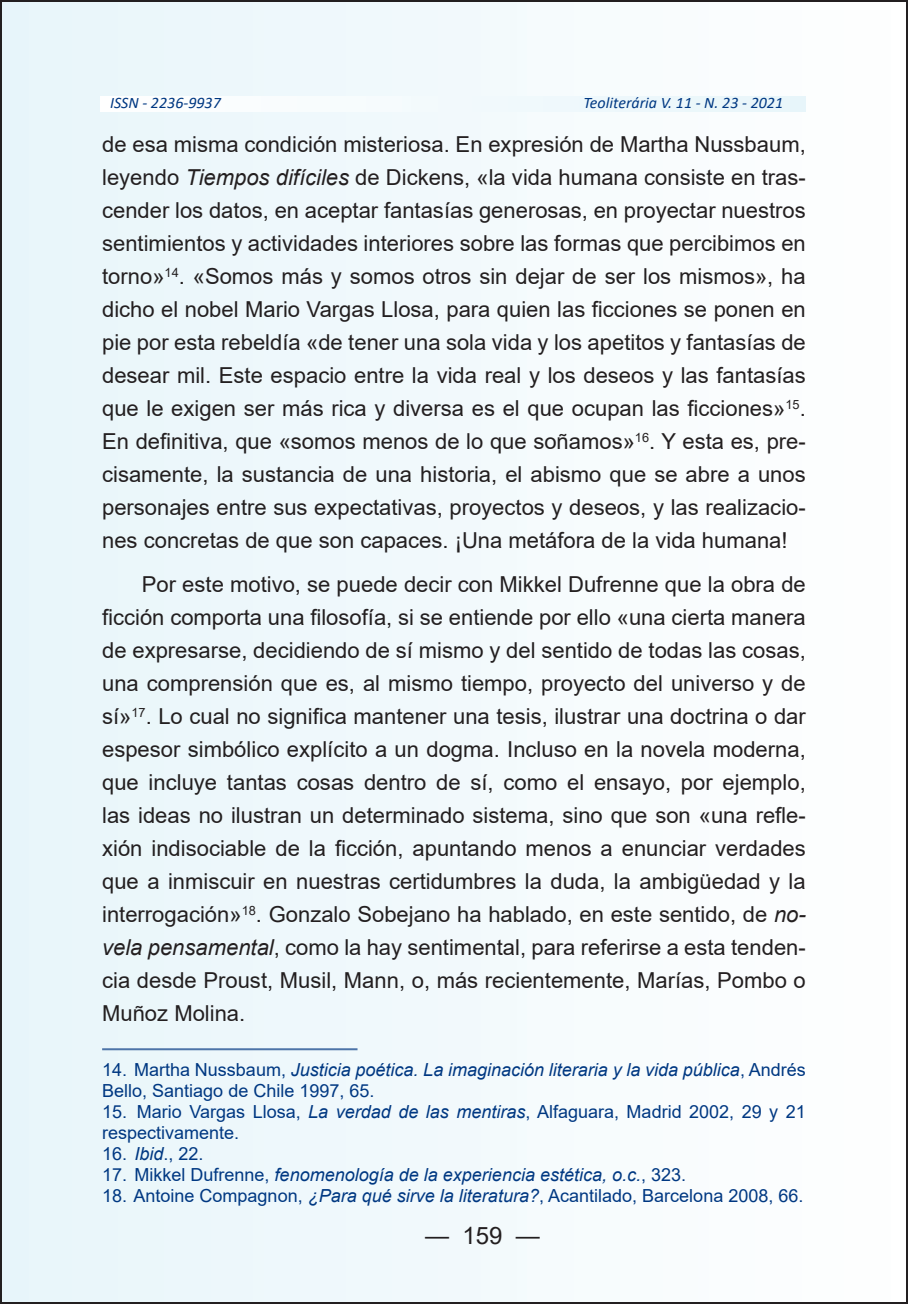
<style>
.page{position:relative;width:908px;height:1304px;background:#fff}
.page>*{position:absolute;margin:0;border:0;box-sizing:border-box;transform-origin:0 0}
.t1{font:24px "Arial";color:#231f20}
.t2{font:22px/33px "Arial";color:#231f20;text-align:justify}
.t3{font:18px/21px "Arial";color:#003882}
.t4{font:italic 18px "Arial";color:#003882}
.t5{font:italic 16px "Calibri";color:#003882}
.s1{font-style:italic}
.s2{font-style:normal}
</style>
<div class="page">
<div style="left:1px;top:1px;width:905px;height:1302px;background:#f2f9fc"></div>
<hr style="left:102px;top:1048px;width:255px;height:2px;background:#4d74a8">
<p class="t5" style="left:110px;top:92px;width:112px">ISSN - 2236-9937</p>
<p class="t5" style="left:583px;top:92px;width:201px">Teoliterária V. 11 - N. 23 - 2021</p>
<p class="t2" style="left:102px;top:128px;width:705px">de esa misma condición misteriosa. En expresión de Martha Nussbaum, leyendo <span class="s1">Tiempos difíciles</span> de Dickens, «la vida humana consiste en tras&shy;cender los datos, en aceptar fantasías generosas, en proyectar nuestros sentimientos y actividades interiores sobre las formas que percibimos en torno»<sup>14</sup>. «Somos más y somos otros sin dejar de ser los mismos», ha dicho el nobel Mario Vargas Llosa, para quien las ficciones se ponen en pie por esta rebeldía «de tener una sola vida y los apetitos y fantasías de desear mil. Este espacio entre la vida real y los deseos y las fantasías que le exigen ser más rica y diversa es el que ocupan las ficciones»<sup>15</sup>.<br>En definitiva, que «somos menos de lo que soñamos»<sup>16</sup>. Y esta es, pre&shy;cisamente, la sustancia de una historia, el abismo que se abre a unos personajes entre sus expectativas, proyectos y deseos, y las realizacio&shy;nes concretas de que son capaces. ¡Una metáfora de la vida humana!</p>
<p class="t2" style="left:102px;top:568px;width:705px;text-indent:40px">Por este motivo, se puede decir con Mikkel Dufrenne que la obra de ficción comporta una filosofía, si se entiende por ello «una cierta manera de expresarse, decidiendo de sí mismo y del sentido de todas las cosas, una comprensión que es, al mismo tiempo, proyecto del universo y de sí»<sup>17</sup>. Lo cual no significa mantener una tesis, ilustrar una doctrina o dar espesor simbólico explícito a un dogma. Incluso en la novela moderna, que incluye tantas cosas dentro de sí, como el ensayo, por ejemplo, las ideas no ilustran un determinado sistema, sino que son «una refle&shy;xión indisociable de la ficción, apuntando menos a enunciar verdades que a inmiscuir en nuestras certidumbres la duda, la ambigüedad y la interrogación»<sup>18</sup>. Gonzalo Sobejano ha hablado, en este sentido, de <span class="s1">no&shy;vela pensamental</span>, como la hay sentimental, para referirse a esta tenden&shy;cia desde Proust, Musil, Mann, o, más recientemente, Marías, Pombo o Muñoz Molina.</p>
<p class="t3" style="left:102px;top:1059px;width:704px">14. Martha Nussbaum, <span class="s1">Justicia poética. La imaginación literaria y la vida pública</span>, Andrés<br>Bello, Santiago de Chile 1997, 65.</p>
<p class="t3" style="left:102px;top:1101px;width:704px">15. Mario Vargas Llosa, <span class="s1">La verdad de las mentiras</span>, Alfaguara, Madrid 2002, 29 y 21 respectivamente.</p>
<p class="t3" style="left:102px;top:1143px;width:103px">16. <span class="s1">Ibid</span>., 22.</p>
<p class="t4" style="left:102px;top:1163px;width:585px"><span class="s2">17. Mikkel Dufrenne,</span> fenomenología de la experiencia estética, o.c.<span class="s2">, 323.</span></p>
<p class="t3" style="left:102px;top:1185px;width:702px">18. Antoine Compagnon, <span class="s1">¿Para qué sirve la literatura?</span>, Acantilado, Barcelona 2008, 66.</p>
<p class="t1" style="left:425px;top:1218px;width:116px">— 159 —</p>
</div>
